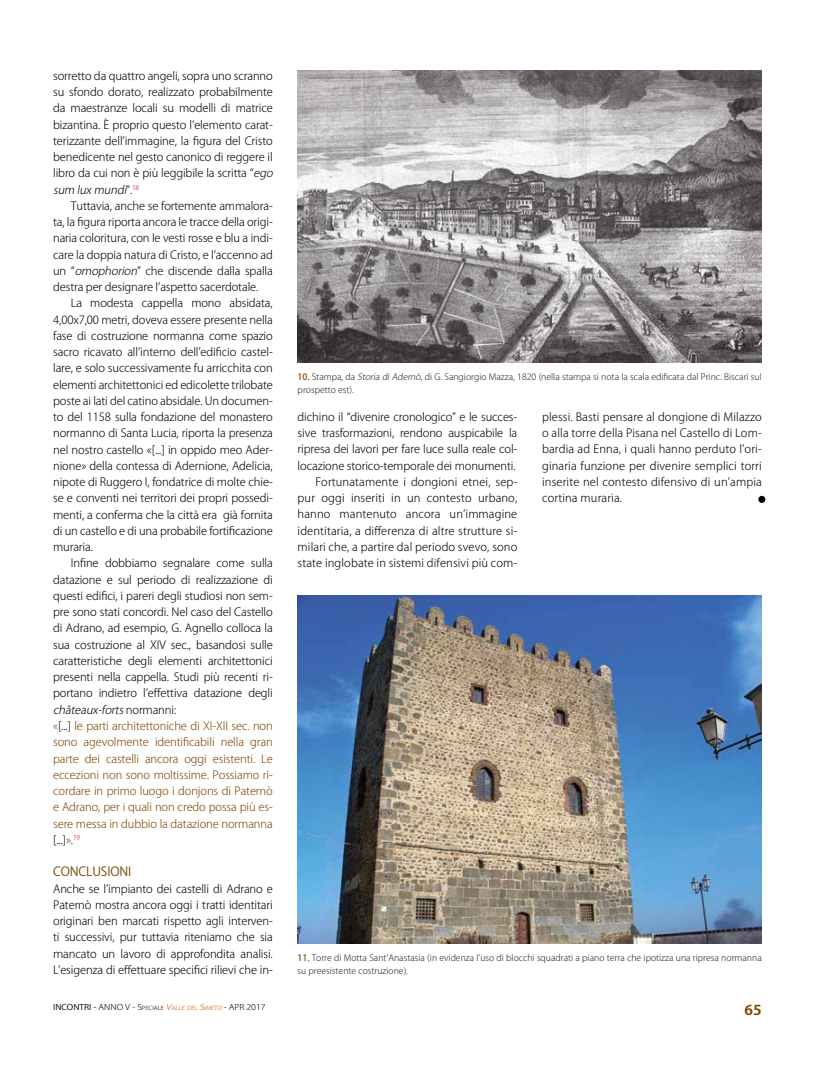
<style>
.page{position:relative;width:815px;height:1081px;background:#fff}
.page>*{position:absolute;margin:0;border:0;box-sizing:border-box;transform-origin:0 0}
.t1{font:700 13.5px "Koz Go Pro";color:#7e4700;scale:1.11 1}
.t2{font:12.5px "Koz Go Pro";letter-spacing:-.01em;color:#7e4700}
.t3{font:300 11.25px/16.2px "Koz Go Pro";letter-spacing:-.01em;color:#000;text-align:justify}
.t4{font:300 11.25px/16.2px "Koz Go Pro";letter-spacing:.01em;color:#000;text-align:right}
.t5{font:300 8.75px/12.5px "Koz Go Pro";color:#282827}
.t6{font:300 7.88px "Koz Go Pro";color:#000;scale:1.11 1}
.s1{font-style:italic}
.s2{color:#7e4700}
.s3{font-weight:500;color:#7e4700}
.s4{font-weight:400}
.s5{font-style:inherit}
.s6{font-size:5.5px}
.s7{font-style:italic;color:#d1540e}
.s8{font-style:italic;font-size:5.5px;color:#d1540e}
</style>
<div class="page">
<img style="left:298px;top:71px;width:464px;height:291px">
<img style="left:298px;top:595px;width:464px;height:348px">
<div style="left:758px;top:496px;width:7px;height:7px;background:#000;border-radius:50%"></div>
<p class="t3" style="left:53px;top:68px;width:224px;text-align:left">sorretto da quattro angeli, sopra uno scranno su sfondo dorato, realizzato probabilmente da maestranze locali su modelli di matrice bizantina. È proprio questo l’elemento carat&shy;terizzante dell’immagine, la figura del Cristo benedicente nel gesto canonico di reggere il libro da cui non è più leggibile la scritta “<span class="s1">ego sum lux mundi</span>” . <sup>1</sup> <sup>8</sup></p>
<p class="t3" style="left:53px;top:198px;width:221px;text-indent:18px">Tuttavia, anche se fortemente ammalora&shy;ta, la figura riporta ancora le tracce della origi&shy;naria coloritura, con le vesti rosse e blu a indi&shy;care la doppia natura di Cristo, e l’accenno ad un “<span class="s1">omophorion</span>” che discende dalla spalla destra per designare l’aspetto sacerdotale.</p>
<p class="t3" style="left:53px;top:295px;width:221px;text-indent:18px">La modesta cappella mono absidata, 4,00x7,00 metri, doveva essere presente nella fase di costruzione normanna come spazio sacro ricavato all’interno dell’edificio castel&shy;lare, e solo successivamente fu arricchita con elementi architettonici ed edicolette trilobate poste ai lati del catino absidale. Un documen&shy;to del 1158 sulla fondazione del monastero normanno di Santa Lucia, riporta la presenza nel nostro castello «[...] in oppido meo Ader&shy;nione» della contessa di Adernione, Adelicia, nipote di Ruggero I, fondatrice di molte chie&shy;se e conventi nei territori dei propri possedi&shy;menti, a conferma che la città era già fornita di un castello e di una probabile fortificazione muraria.</p>
<p class="t3" style="left:53px;top:555px;width:221px;text-align:left;text-indent:18px">Infine dobbiamo segnalare come sulla datazione e sul periodo di realizzazione di questi edifici, i pareri degli studiosi non sem&shy;pre sono stati concordi. Nel caso del Castello di Adrano, ad esempio, G. Agnello colloca la sua costruzione al XIV sec., basandosi sulle caratteristiche degli elementi architettonici presenti nella cappella. Studi più recenti ri&shy;portano indietro l’effettiva datazione degli <span class="s1">châteaux-forts</span>n o r m a n n i :<br><span class="s2">«</span>[...] <span class="s2">le parti architettoniche di XI-XII sec. non sono agevolmente identificabili nella gran parte dei castelli ancora oggi esistenti. Le eccezioni non sono moltissime. Possiamo ri&shy;cordare in primo luogo i donjons di Paternò e Adrano, per i quali non credo possa più es&shy;sere messa in dubbio la datazione normanna </span>[...]<span class="s2">»</span>.<sup>19</sup></p>
<p class="t2" style="left:53px;top:863px;width:80px">CONCLUSIONI</p>
<p class="t3" style="left:53px;top:880px;width:221px">Anche se l’impianto dei castelli di Adrano e Paternò mostra ancora oggi i tratti identitari originari ben marcati rispetto agli interven&shy;ti successivi, pur tuttavia riteniamo che sia mancato un lavoro di approfondita analisi.<br>L’esigenza di effettuare specifici rilievi che in-</p>
<p class="t5" style="left:298px;top:371px;width:466px"><span class="s3">10.</span> Stampa, da <span class="s1">Storia diAdernò</span>, di G. Sangiorgio Mazza, 1820 (nella stampa si nota la scala edificata dal Princ. Biscari sul prospetto est).</p>
<p class="t4" style="left:298px;top:409px;width:221px">dichino il “divenire cronologico” e le succes&shy;sive trasformazioni, rendono auspicabile la ripresa dei lavori per fare luce sulla reale col&shy;locazione storico-temporale dei monumenti.<br>Fortunatamente i dongioni etnei, sep&shy;pur oggi inseriti in un contesto urbano, hanno mantenuto ancora un’immagine identitaria, a differenza di altre strutture si&shy;milari che, a partire dal periodo svevo, sono state inglobate in sistemi difensivi più com-</p>
<p class="t3" style="left:542px;top:408px;width:221px">plessi. Basti pensare al dongione di Milazzo o alla torre della Pisana nel Castello di Lom&shy;bardia ad Enna, i quali hanno perduto l’ori&shy;ginaria funzione per divenire semplici torri inserite nel contesto difensivo di un’ampia cortina muraria.</p>
<p class="t5" style="left:298px;top:951px;width:466px"><span class="s3">11.</span> Torre di Motta Sant’Anastasia (in evidenza l’uso di blocchi squadrati a piano terra che ipotizza una ripresa normanna su preesistente costruzione).</p>
<p class="t6" style="left:53px;top:1002px;width:193px"><span class="s4">INCONTRI -</span> ANNO V - <span class="s5">S</span><span class="s6">PECIALE</span> <span class="s7">V</span><span class="s8">ALLE DEL</span> <span class="s7">S</span><span class="s8">IMETO</span> - APR 2017</p>
<p class="t1" style="left:744px;top:1001px;width:17px">65</p>
</div>
